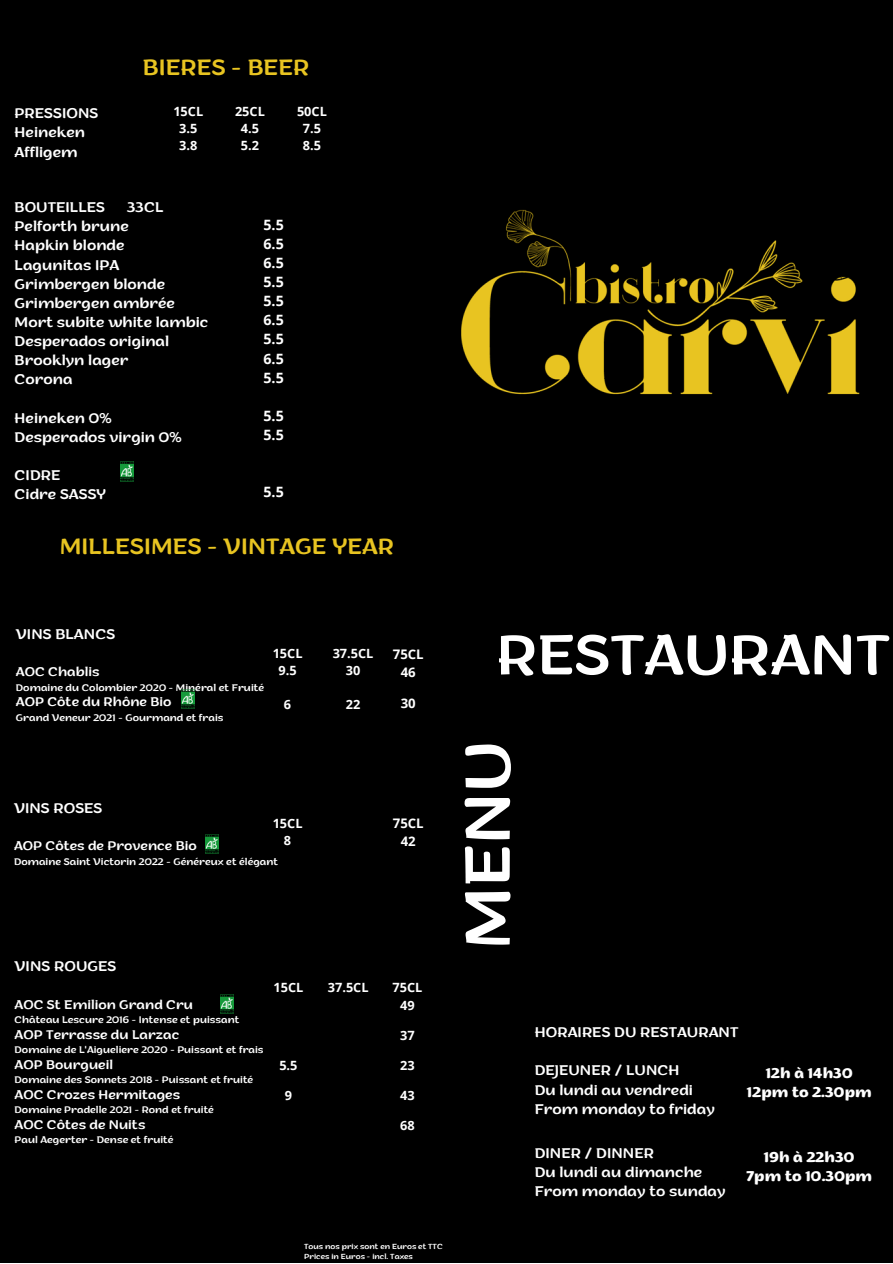
<style>
.page{position:relative;width:893px;height:1264px;background:#fff}
.page>*{position:absolute;margin:0;border:0;box-sizing:border-box;transform-origin:0 0}
.t1{font:64.5px "ZT Arturo";color:#fff}
.t2{font:57px "ZT Arturo";color:#fff}
.t3{font:22.5px "ZT Arturo";color:#e8c421}
.t4{font:14.25px "ZT Arturo";color:#fff}
.t5{font:700 14.25px "ZT Arturo";color:#fff}
.t6{font:700 14.25px "Open Sans";color:#fff}
.t7{font:700 13.2px "Open Sans";color:#fff}
.t8{font:12.75px "ZT Arturo";color:#fff}
.t9{font:700 12.75px "Open Sans";color:#fff}
.t10{font:9.75px "ZT Arturo";color:#fff}
.t11{font:7.5px "ZT Arturo";color:#fff}
</style>
<div class="page">
<div style="left:0;top:0;width:892px;height:1262px;background:#000"></div>
<img style="left:220px;top:994px;width:13px;height:19px">
<img style="left:181px;top:690px;width:14px;height:19px">
<img style="left:205px;top:834px;width:13px;height:19px">
<img style="left:120px;top:462px;width:14px;height:19px">
<img style="left:461px;top:209px;width:399px;height:186px">
<p class="t4" style="left:15px;top:108px;width:85px">PRESSIONS</p>
<p class="t4" style="left:15px;top:127px;width:72px">Heineken</p>
<p class="t4" style="left:15px;top:146px;width:65px">Affligem</p>
<p class="t3" style="left:143px;top:58px;width:168px">BIERES - BEER</p>
<p class="t9" style="left:173px;top:102px;width:31px">15CL</p>
<p class="t9" style="left:179px;top:119px;width:20px">3.5</p>
<p class="t9" style="left:179px;top:136px;width:20px">3.8</p>
<p class="t9" style="left:235px;top:102px;width:31px">25CL</p>
<p class="t9" style="left:241px;top:119px;width:20px">4.5</p>
<p class="t9" style="left:241px;top:136px;width:20px">5.2</p>
<p class="t9" style="left:297px;top:102px;width:31px">50CL</p>
<p class="t9" style="left:303px;top:119px;width:20px">7.5</p>
<p class="t9" style="left:303px;top:136px;width:20px">8.5</p>
<p class="t4" style="left:15px;top:202px;width:92px">BOUTEILLES</p>
<p class="t4" style="left:127px;top:202px;width:38px">33CL</p>
<p class="t4" style="left:15px;top:221px;width:116px">Pelforth brune</p>
<p class="t4" style="left:15px;top:240px;width:111px">Hapkin blonde</p>
<p class="t4" style="left:15px;top:259px;width:106px">Lagunitas IPA</p>
<p class="t4" style="left:15px;top:278px;width:152px">Grimbergen blonde</p>
<p class="t4" style="left:15px;top:297px;width:162px">Grimbergen ambrée</p>
<p class="t4" style="left:15px;top:316px;width:195px">Mort subite white lambic</p>
<p class="t4" style="left:15px;top:335px;width:156px">Desperados original</p>
<p class="t4" style="left:15px;top:355px;width:115px">Brooklyn lager</p>
<p class="t4" style="left:15px;top:374px;width:60px">Corona</p>
<p class="t4" style="left:15px;top:412px;width:99px">Heineken 0%</p>
<p class="t4" style="left:15px;top:431px;width:169px">Desperados virgin 0%</p>
<p class="t4" style="left:15px;top:469px;width:47px">CIDRE</p>
<p class="t4" style="left:15px;top:488px;width:93px">Cidre SASSY</p>
<p class="t6" style="left:263px;top:214px;width:22px">5.5</p>
<p class="t6" style="left:263px;top:233px;width:22px">6.5</p>
<p class="t6" style="left:263px;top:253px;width:22px">6.5</p>
<p class="t6" style="left:263px;top:272px;width:22px">5.5</p>
<p class="t6" style="left:263px;top:291px;width:22px">5.5</p>
<p class="t6" style="left:263px;top:310px;width:22px">6.5</p>
<p class="t6" style="left:263px;top:329px;width:22px">5.5</p>
<p class="t6" style="left:263px;top:348px;width:22px">6.5</p>
<p class="t6" style="left:263px;top:367px;width:22px">5.5</p>
<p class="t6" style="left:263px;top:405px;width:22px">5.5</p>
<p class="t6" style="left:263px;top:425px;width:22px">5.5</p>
<p class="t6" style="left:263px;top:482px;width:22px">5.5</p>
<p class="t3" style="left:60px;top:537px;width:336px">MILLESIMES - VINTAGE YEAR</p>
<p class="t4" style="left:16px;top:628px;width:101px">VINS BLANCS</p>
<p class="t8" style="left:16px;top:667px;width:85px">AOC Chablis</p>
<p class="t10" style="left:16px;top:684px;width:250px">Domaine du Colombier 2020 - Minéral et Fruité</p>
<p class="t8" style="left:16px;top:697px;width:157px">AOP Côte du Rhône Bio</p>
<p class="t10" style="left:16px;top:714px;width:209px">Grand Veneur 2021 - Gourmand et frais</p>
<p class="t9" style="left:273px;top:645px;width:31px">15CL</p>
<p class="t9" style="left:278px;top:662px;width:20px">9.5</p>
<p class="t9" style="left:284px;top:695px;width:9px">6</p>
<p class="t9" style="left:332px;top:645px;width:42px">37.5CL</p>
<p class="t9" style="left:346px;top:662px;width:16px">30</p>
<p class="t9" style="left:346px;top:695px;width:16px">22</p>
<p class="t7" style="left:393px;top:645px;width:32px">75CL</p>
<p class="t7" style="left:401px;top:662px;width:17px">46</p>
<p class="t7" style="left:401px;top:693px;width:17px">30</p>
<p class="t4" style="left:14px;top:802px;width:90px">VINS ROSES</p>
<p class="t8" style="left:14px;top:841px;width:184px">AOP Côtes de Provence Bio</p>
<p class="t10" style="left:14px;top:857px;width:265px">Domaine Saint Victorin 2022 - Généreux et élégant</p>
<p class="t9" style="left:273px;top:814px;width:31px">15CL</p>
<p class="t9" style="left:284px;top:831px;width:9px">8</p>
<p class="t7" style="left:393px;top:814px;width:32px">75CL</p>
<p class="t7" style="left:401px;top:831px;width:17px">42</p>
<p class="t4" style="left:15px;top:960px;width:103px">VINS ROUGES</p>
<p class="t8" style="left:15px;top:999px;width:180px">AOC St Emilion Grand Cru</p>
<p class="t10" style="left:15px;top:1016px;width:226px">Château Lescure 2016 - Intense et puissant</p>
<p class="t8" style="left:15px;top:1029px;width:166px">AOP Terrasse du Larzac</p>
<p class="t10" style="left:15px;top:1046px;width:250px">Domaine de L'Aigueliere 2020 - Puissant et frais</p>
<p class="t8" style="left:15px;top:1059px;width:100px">AOP Bourgueil</p>
<p class="t10" style="left:15px;top:1076px;width:240px">Domaine des Sonnets 2018 - Puissant et fruité</p>
<p class="t8" style="left:15px;top:1089px;width:167px">AOC Crozes Hermitages</p>
<p class="t10" style="left:15px;top:1106px;width:201px">Domaine Pradelle 2021 - Rond et fruité</p>
<p class="t8" style="left:15px;top:1119px;width:132px">AOC Côtes de Nuits</p>
<p class="t10" style="left:15px;top:1136px;width:160px">Paul Aegerter - Dense et fruité</p>
<p class="t9" style="left:273px;top:978px;width:31px">15CL</p>
<p class="t9" style="left:328px;top:978px;width:42px">37.5CL</p>
<p class="t9" style="left:279px;top:1055px;width:20px">5.5</p>
<p class="t9" style="left:285px;top:1086px;width:9px">9</p>
<p class="t9" style="left:392px;top:978px;width:31px">75CL</p>
<p class="t9" style="left:400px;top:995px;width:16px">49</p>
<p class="t9" style="left:400px;top:1025px;width:16px">37</p>
<p class="t9" style="left:400px;top:1055px;width:16px">23</p>
<p class="t9" style="left:400px;top:1086px;width:16px">43</p>
<p class="t9" style="left:400px;top:1116px;width:16px">68</p>
<p class="t11" style="left:304px;top:1243px;width:140px">Tous nos prix sont en Euros et TTC</p>
<p class="t11" style="left:304px;top:1253px;width:110px">Prices in Euros - incl. Taxes</p>
<p class="t2" style="left:496px;top:632px;width:395px">RESTAURANT</p>
<p class="t1" style="left:462px;top:949px;width:210px;rotate:-90deg">MENU</p>
<p class="t4" style="left:534px;top:1026px;width:205px">HORAIRES DU RESTAURANT</p>
<p class="t4" style="left:534px;top:1065px;width:146px">DEJEUNER / LUNCH</p>
<p class="t4" style="left:534px;top:1084px;width:160px">Du lundi au vendredi</p>
<p class="t4" style="left:534px;top:1103px;width:182px">From monday to friday</p>
<p class="t5" style="left:765px;top:1067px;width:89px">12h à 14h30</p>
<p class="t5" style="left:746px;top:1086px;width:126px">12pm to 2.30pm</p>
<p class="t4" style="left:534px;top:1147px;width:121px">DINER / DINNER</p>
<p class="t4" style="left:534px;top:1166px;width:169px">Du lundi au dimanche</p>
<p class="t4" style="left:534px;top:1185px;width:192px">From monday to sunday</p>
<p class="t5" style="left:763px;top:1151px;width:92px">19h à 22h30</p>
<p class="t5" style="left:746px;top:1170px;width:127px">7pm to 10.30pm</p>
</div>
